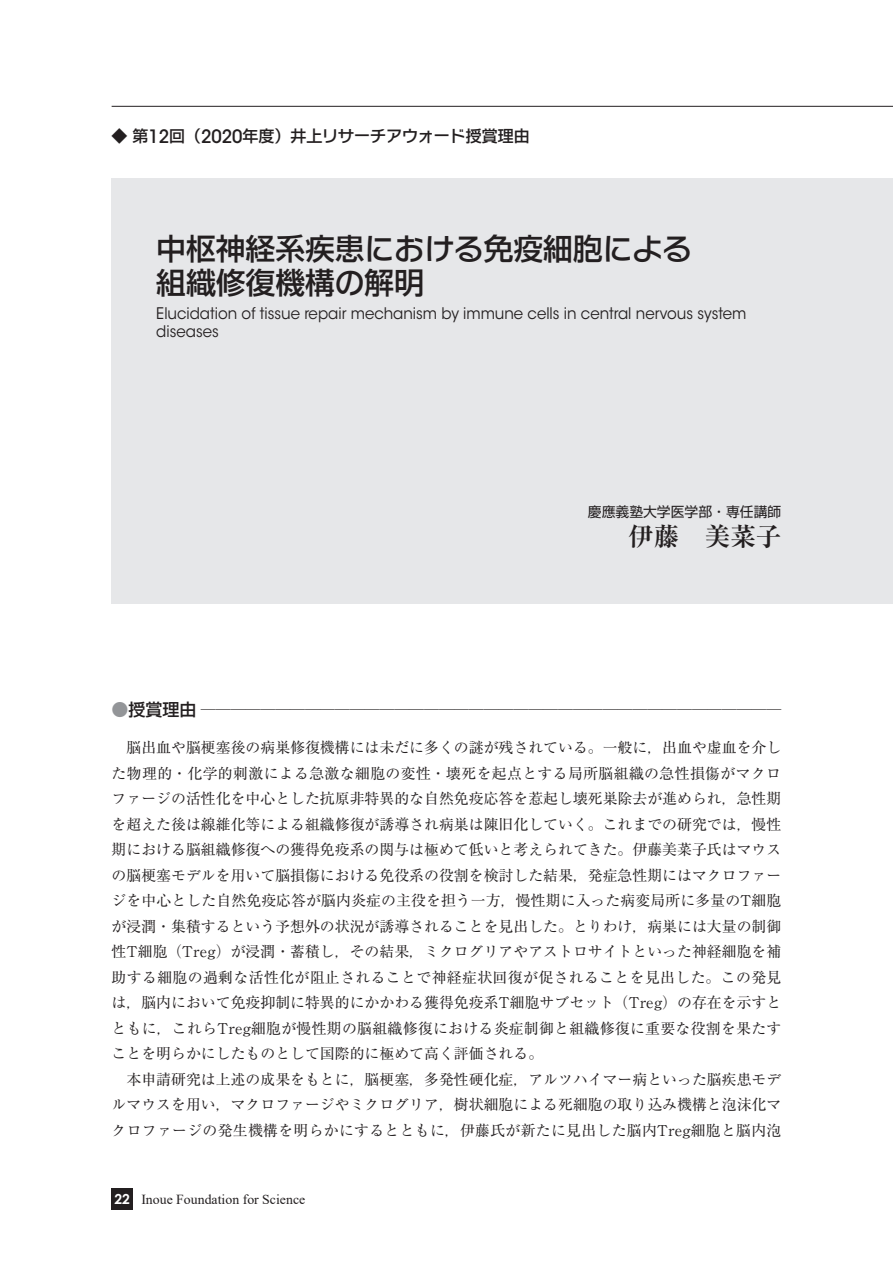
<style>
.page{position:relative;width:893px;height:1263px;background:#fff}
.page>*{position:absolute;margin:0;border:0;box-sizing:border-box;transform-origin:0 0}
.t1{font:500 29.7px/34px "Shin Go Pro";color:#231f20}
.t2{font:700 25.5px "Ryumin Pro";color:#231f20}
.t3{font:15.9px/18px "ITC Avant Garde Std";color:#231f20;scale:.94 1}
.t4{font:500 15.9px "Shin Go Pro";color:#231f20}
.t5{font:14.85px/25.5px "Ryumin Pro";letter-spacing:.02em;color:#231f20;text-align:justify}
.t6{font:13.8px "Times New Roman";color:#231f20}
.t7{font:13.8px "Shin Go Pro";color:#231f20}
.s1{font-family:"ITC Avant Garde Std";font-size:18.3px}
.s2{font-family:"Typelabo N Std"}
.s3{font-family:"Shin Go Pro";font-weight:500;font-size:16.95px;color:#939598}
.s4{font-family:"Shin Go Pro";font-weight:500;font-size:16.95px}
.s5{font-family:"Shin Go Pro";font-weight:500}
.s6{font-family:"Century Gothic";font-weight:700;color:#fff}
</style>
<div class="page">
<hr style="left:112px;top:106px;width:781px;height:1px;background:#231f20">
<div style="left:112px;top:1188px;width:21px;height:22px;background:#231f20"></div>
<div style="left:112px;top:179px;width:781px;height:425px;background:#e6e7e9"></div>
<p class="t4" style="left:112px;top:122px;width:419px">◆ 第<span class="s1">12</span>回（<span class="s1">2020</span>年度）井上<span class="s2">リサーチアウォード</span>授賞理由</p>
<h1 class="t1" style="left:156px;top:228px;width:537px">中枢神経系疾患<span class="s2">における</span>免疫細胞<span class="s2">による</span>組織修復機構<span class="s2">の</span>解明</h1>
<p class="t3" style="left:156px;top:305px;width:629px">Elucidation of tissue repair mechanism by immune cells in central nervous system diseases</p>
<p class="t7" style="left:588px;top:501px;width:195px">慶應義塾大学医学部・専任講師</p>
<h2 class="t2" style="left:628px;top:516px;width:155px">伊藤　美菜子</h2>
<p class="t5" style="left:112px;top:695px;width:671px"><span class="s3">●</span><span class="s4">授賞理由</span> <span class="s5">─</span>──────────────────────────────────────</p>
<p class="t5" style="left:112px;top:734px;width:671px;text-indent:15px">脳出血や脳梗塞後の病巣修復機構には未だに多くの謎が残されている。一般に，出血や虚血を介した物理的・化学的刺激による急激な細胞の変性・壊死を起点とする局所脳組織の急性損傷がマクロファージの活性化を中心とした抗原非特異的な自然免疫応答を惹起し壊死巣除去が進められ，急性期を超えた後は線維化等による組織修復が誘導され病巣は陳旧化していく。これまでの研究では，慢性期における脳組織修復への獲得免疫系の関与は極めて低いと考えられてきた。伊藤美菜子氏はマウスの脳梗塞モデルを用いて脳損傷における免役系の役割を検討した結果，発症急性期にはマクロファージを中心とした自然免疫応答が脳内炎症の主役を担う一方，慢性期に入った病変局所に多量のT細胞が浸潤・集積するという予想外の状況が誘導されることを見出した。とりわけ，病巣には大量の制御性T細胞（Treg）が浸潤・蓄積し，その結果，ミクログリアやアストロサイトといった神経細胞を補助する細胞の過剰な活性化が阻止されることで神経症状回復が促されることを見出した。この発見は，脳内において免疫抑制に特異的にかかわる獲得免疫系T細胞サブセット（Treg）の存在を示すとともに，これらTreg細胞が慢性期の脳組織修復における炎症制御と組織修復に重要な役割を果たすことを明らかにしたものとして国際的に極めて高く評価される。</p>
<p class="t5" style="left:112px;top:1065px;width:671px;text-indent:15px">本申請研究は上述の成果をもとに，脳梗塞，多発性硬化症，アルツハイマー病といった脳疾患モデルマウスを用い，マクロファージやミクログリア，樹状細胞による死細胞の取り込み機構と泡沫化マクロファージの発生機構を明らかにするとともに，伊藤氏が新たに見出した脳内Treg細胞と脳内泡</p>
<p class="t6" style="left:115px;top:1189px;width:192px"><span class="s6">22</span> Inoue Foundation for Science</p>
</div>
